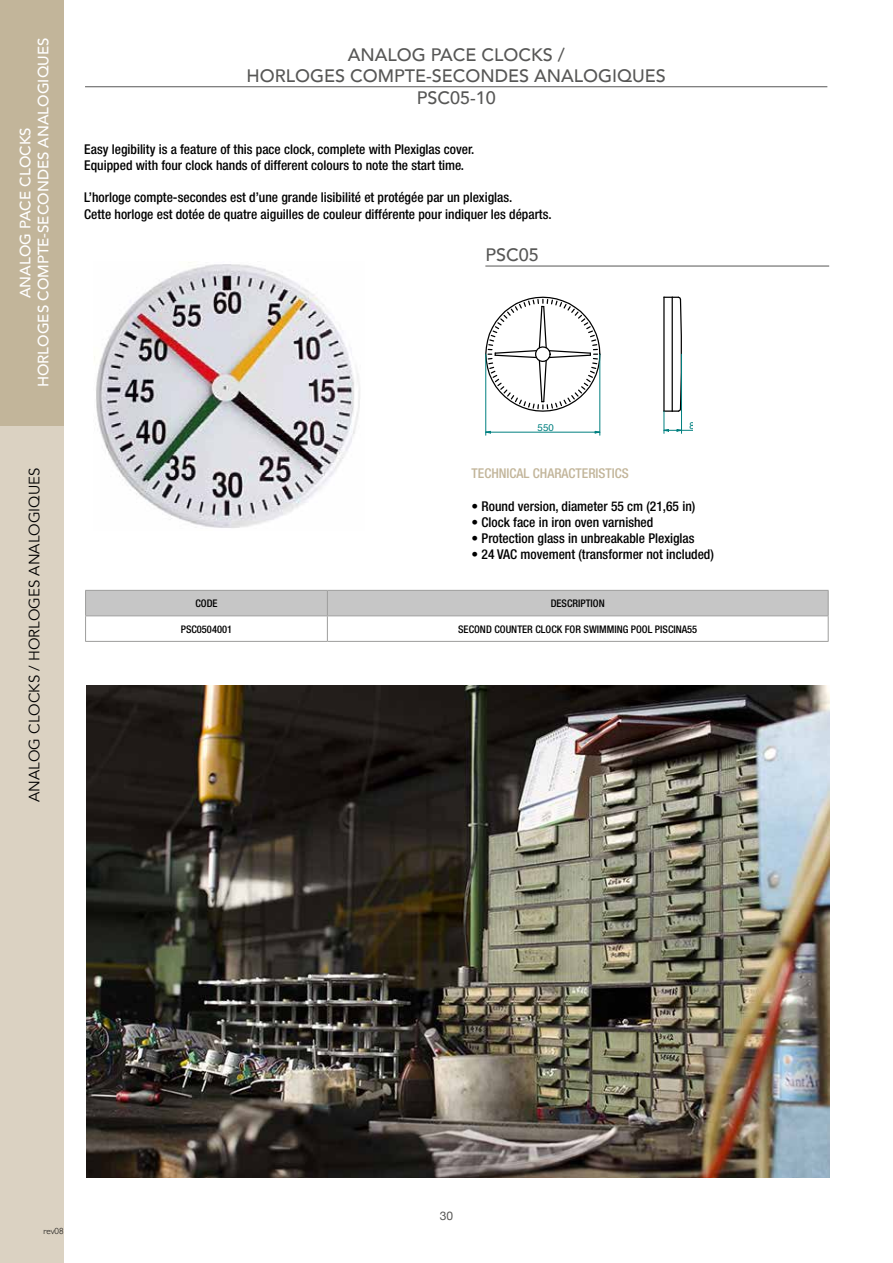
<style>
.page{position:relative;width:893px;height:1263px;background:#fff}
.page>*{position:absolute;margin:0;border:0;box-sizing:border-box;transform-origin:0 0}
.t1{font:500 18px/21.6px "Avenir";color:#575756;text-align:center}
.t2{font:500 15px/18px "Avenir";color:#fff;text-align:center}
.t3{font:15px "Avenir";color:#000}
.t4{font:500 condensed 13.5px/16.2px "Helvetica Neue";color:#000}
.t5{font:500 condensed 13.5px "Helvetica Neue";color:#c2b59a}
.t6{font:12px "Helvetica Neue";color:#575756}
.t7{font:500 condensed 10.5px "Helvetica Neue";color:#000}
.t8{font:9.75px "Helvetica";color:#008080}
.t9{font:300 9px "Gill Sans";color:#000}
</style>
<div class="page">
<div style="left:0;top:374px;width:64px;height:889px;background:#dbd2c2"></div>
<div style="left:0;top:0;width:64px;height:425px;background:#c2b59a"></div>
<img style="left:86px;top:686px;width:743px;height:492px">
<hr style="left:85px;top:86px;width:742px;height:1px;background:#575756">
<hr style="left:485px;top:266px;width:344px;height:1px;background:#575756">
<svg style="left:85px;top:590px;width:744px;height:51px"></svg>
<hr style="left:85px;top:641px;width:242px;height:1px;background:#9d9d9c">
<hr style="left:327px;top:641px;width:501px;height:1px;background:#9d9d9c">
<img style="left:94px;top:262px;width:266px;height:266px">
<svg style="left:485px;top:296px;width:116px;height:116px"></svg>
<svg style="left:594px;top:431px;width:7px;height:3px"></svg>
<hr style="left:485px;top:354px;width:1px;height:81px;background:#008080">
<hr style="left:599px;top:354px;width:1px;height:81px;background:#008080">
<hr style="left:486px;top:432px;width:114px;height:1px;background:#008080">
<svg style="left:663px;top:296px;width:29px;height:137px"></svg>
<p class="t2" style="left:15px;top:387px;width:351px;rotate:-90deg">ANALOG PACE CLOCKS<br>HORLOGES COMPTE-SECONDES ANALOGIQUES</p>
<p class="t3" style="left:25px;top:802px;width:336px;rotate:-90deg">ANALOG CLOCKS / HORLOGES ANALOGIQUES</p>
<h1 class="t1" style="left:247px;top:42px;width:421px">ANALOG PACE CLOCKS /<br>HORLOGES COMPTE-SECONDES ANALOGIQUES<br>PSC05-10</h1>
<p class="t4" style="left:84px;top:141px;width:391px">Easy legibility is a feature of this pace clock, complete with Plexiglas cover.<br>Equipped with four clock hands of different colours to note the start time.</p>
<p class="t4" style="left:84px;top:189px;width:469px">L’horloge compte-secondes est d’une grande lisibilité et protégée par un plexiglas.<br>Cette horloge est dotée de quatre aiguilles de couleur différente pour indiquer les départs.</p>
<h1 class="t1" style="left:485px;top:243px;width:55px">PSC05</h1>
<p class="t8" style="left:537px;top:420px;width:18px">550</p>
<p class="t8" style="left:689px;top:418px;width:12px">85</p>
<p class="t5" style="left:472px;top:465px;width:159px">TECHNICAL CHARACTERISTICS</p>
<p class="t4" style="left:472px;top:498px;width:225px">• Round version, diameter 55 cm (21,65 in)</p>
<p class="t4" style="left:472px;top:514px;width:183px">• Clock face in iron oven varnished</p>
<p class="t4" style="left:472px;top:530px;width:224px">• Protection glass in unbreakable Plexiglas</p>
<p class="t4" style="left:472px;top:546px;width:244px">• 24 VAC movement (transformer not included)</p>
<p class="t7" style="left:195px;top:597px;width:24px">CODE</p>
<p class="t7" style="left:551px;top:597px;width:56px">DESCRIPTION</p>
<p class="t7" style="left:181px;top:623px;width:53px">PSC0504001</p>
<p class="t7" style="left:458px;top:623px;width:241px">SECOND COUNTER CLOCK FOR SWIMMING POOL PISCINA55</p>
<p class="t9" style="left:43px;top:1224px;width:22px">rev08</p>
<p class="t6" style="left:440px;top:1207px;width:15px">30</p>
</div>
